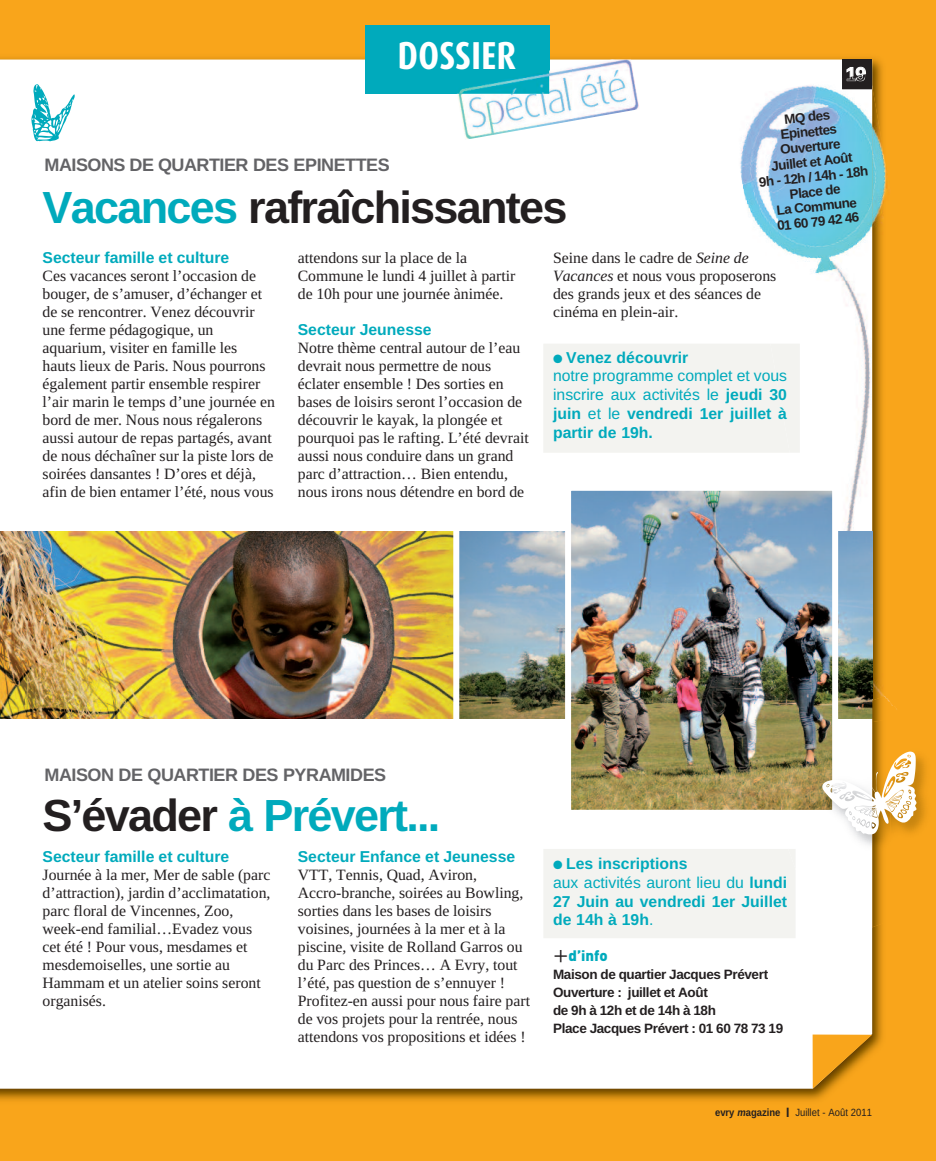
<style>
.page{position:relative;width:936px;height:1161px;background:#fff}
.page>*{position:absolute;margin:0;border:0;box-sizing:border-box;transform-origin:0 0}
.t1{font:700 45px "Liberation Sans";letter-spacing:-.04em;color:#231f20}
.t2{font:700 45px "Liberation Sans";letter-spacing:-.04em;color:#00aabc}
.t3{font:700 39px "Dax Condensed";color:#fff}
.t4{font:700 19.5px "Liberation Sans";color:#fff}
.t5{font:700 18px "Liberation Sans";letter-spacing:-.03em;color:#636366}
.t6{font:15.75px/18px "Liberation Serif";color:#231f20}
.t7{font:700 15.75px/18.8px "Liberation Sans";color:#00aabc}
.t8{font:900 15px "DIN";color:#00aabc}
.t9{font:700 13.5px/15px "Liberation Sans";letter-spacing:-.03em;color:#231f20;text-align:center}
.t10{font:10.5px "Liberation Sans";color:#231f20;scale:.9 1}
.s1{color:#00aabc}
.s2{font-style:italic}
.s3{font-weight:400}
.s4{color:#231f20}
.s5{font-weight:300;font-size:30px;color:#231f20}
.s6{font-weight:700}
.s7{font-weight:700;font-style:italic}
.s8{font-weight:700;font-size:13.5px}
</style>
<div class="page">
<div style="left:0;top:0;width:935px;height:1161px;background:#f9a51b"></div>
<div style="left:0;top:60px;width:872px;height:1029px;background:#fff"></div>
<svg style="left:812px;top:1034px;width:60px;height:55px"></svg>
<div style="left:365px;top:26px;width:184px;height:68px;background:#00aabc"></div>
<div style="left:842px;top:60px;width:29px;height:29px;background:#231f20"></div>
<img style="left:612px;top:56px;width:19px;height:4px">
<img style="left:457px;top:60px;width:182px;height:80px">
<img style="left:457px;top:71px;width:92px;height:23px">
<img style="left:872px;top:86px;width:18px;height:608px">
<img style="left:727px;top:78px;width:145px;height:453px">
<img style="left:842px;top:74px;width:29px;height:15px">
<img style="left:846px;top:74px;width:19px;height:7px">
<img style="left:0;top:531px;width:453px;height:188px">
<img style="left:459px;top:531px;width:413px;height:188px">
<img style="left:572px;top:492px;width:259px;height:317px">
<div style="left:565px;top:485px;width:273px;height:331px;border:6px solid #fff"></div>
<div style="left:453px;top:498px;width:6px;height:256px;background:#fff"></div>
<div style="left:543px;top:344px;width:227px;height:109px;background:#f3f3f0"></div>
<div style="left:770px;top:344px;width:29px;height:109px;background:#f3f3f0"></div>
<div style="left:543px;top:849px;width:233px;height:89px;background:#f3f3f0"></div>
<img style="left:872px;top:722px;width:12px;height:205px">
<img style="left:776px;top:728px;width:96px;height:217px">
<img style="left:872px;top:694px;width:18px;height:28px">
<img style="left:838px;top:701px;width:34px;height:27px">
<img style="left:773px;top:713px;width:65px;height:103px">
<img style="left:750px;top:715px;width:82px;height:95px">
<img style="left:788px;top:849px;width:7px;height:20px">
<div style="left:11px;top:75px;width:71px;height:75px;background:#fff"></div>
<svg style="left:820px;top:750px;width:106px;height:95px"></svg>
<h2 class="t3" style="left:397px;top:39px;width:120px">DOSSIER</h2>
<p class="t5" style="left:44px;top:154px;width:347px">MAISONS DE QUARTIER DES EPINETTES</p>
<h1 class="t1" style="left:43px;top:181px;width:526px"><span class="s1">Vacances</span> rafraîchissantes</h1>
<p class="t4" style="left:845px;top:63px;width:22px">19</p>
<p class="t9" style="left:751px;top:115px;width:111px;rotate:-6deg">MQ des<br>Epinettes<br>Ouverture<br>Juillet et Août<br>9h - 12h / 14h - 18h<br>Place de<br>La Commune<br>01 60 79 42 46</p>
<p class="t7" style="left:43px;top:248px;width:188px">Secteur famille et culture</p>
<p class="t6" style="left:43px;top:267px;width:234px">Ces vacances seront l’occasion de bouger, de s’amuser, d’échanger et de se rencontrer. Venez découvrir une ferme pédagogique, un aquarium, visiter en famille les<br>hauts lieux de Paris. Nous pourrons également partir ensemble respirer l’air marin le temps d’une journée en bord de mer. Nous nous régalerons aussi autour de repas partagés, avant de nous déchaîner sur la piste lors de soirées dansantes ! D’ores et déjà, afin de bien entamer l’été, nous vous</p>
<p class="t6" style="left:298px;top:248px;width:219px">attendons sur la place de la<br>Commune le lundi 4 juillet à partir de 10h pour une journée ànimée.</p>
<p class="t7" style="left:298px;top:320px;width:135px">Secteur Jeunesse</p>
<p class="t6" style="left:298px;top:338px;width:232px">Notre thème central autour de l’eau devrait nous permettre de nous éclater ensemble ! Des sorties en bases de loisirs seront l’occasion de découvrir le kayak, la plongée et pourquoi pas le rafting. L’été devrait aussi nous conduire dans un grand parc d’attraction… Bien entendu, nous irons nous détendre en bord de</p>
<p class="t6" style="left:553px;top:248px;width:225px">Seine dans le cadre de <span class="s2">Seine de<br>Vacances</span> et nous vous proposerons des grands jeux et des séances de cinéma en plein-air.</p>
<p class="t7" style="left:553px;top:348px;width:235px">● Venez découvrir<br><span class="s3">notre programme complet et vous inscrire aux activités le</span> jeudi 30 juin <span class="s3">et le</span> vendredi 1er juillet à partir de 19h.</p>
<p class="t5" style="left:44px;top:764px;width:343px">MAISON DE QUARTIER DES PYRAMIDES</p>
<h1 class="t2" style="left:43px;top:789px;width:399px"><span class="s4">S’évader</span> à Prévert...</h1>
<p class="t7" style="left:43px;top:847px;width:188px">Secteur famille et culture</p>
<p class="t6" style="left:43px;top:865px;width:229px">Journée à la mer, Mer de sable (parc d’attraction), jardin d’acclimatation, parc floral de Vincennes, Zoo, week-end familial…Evadez vous cet été ! Pour vous, mesdames et mesdemoiselles, une sortie au<br>Hammam et un atelier soins seront organisés.</p>
<p class="t7" style="left:298px;top:847px;width:219px">Secteur Enfance et Jeunesse</p>
<p class="t6" style="left:298px;top:865px;width:234px">VTT, Tennis, Quad, Aviron, Accro-branche, soirées au Bowling, sorties dans les bases de loisirs voisines, journées à la mer et à la piscine, visite de Rolland Garros ou du Parc des Princes… A Evry, tout l’été, pas question de s’ennuyer !<br>Profitez-en aussi pour nous faire part de vos projets pour la rentrée, nous attendons vos propositions et idées !</p>
<p class="t7" style="left:553px;top:854px;width:235px">● Les inscriptions<br><span class="s3">aux activités auront lieu du</span> lundi<br>27 Juin au vendredi 1er Juillet de 14h à 19h<span class="s3">.</span></p>
<p class="t8" style="left:553px;top:950px;width:56px"><span class="s5">+</span>d’info</p>
<p class="t9" style="left:553px;top:965px;width:232px;line-height:18px;text-align:left">Maison de quartier Jacques Prévert<br>Ouverture : juillet et Août<br>de 9h à 12h et de 14h à 18h<br>Place Jacques Prévert : 01 60 78 73 19</p>
<p class="t10" style="left:715px;top:1106px;width:176px"><span class="s6">evry</span> <span class="s7">m</span><span class="s6">agazine</span> <span class="s8">I</span> Juillet - Août 2011</p>
</div>
